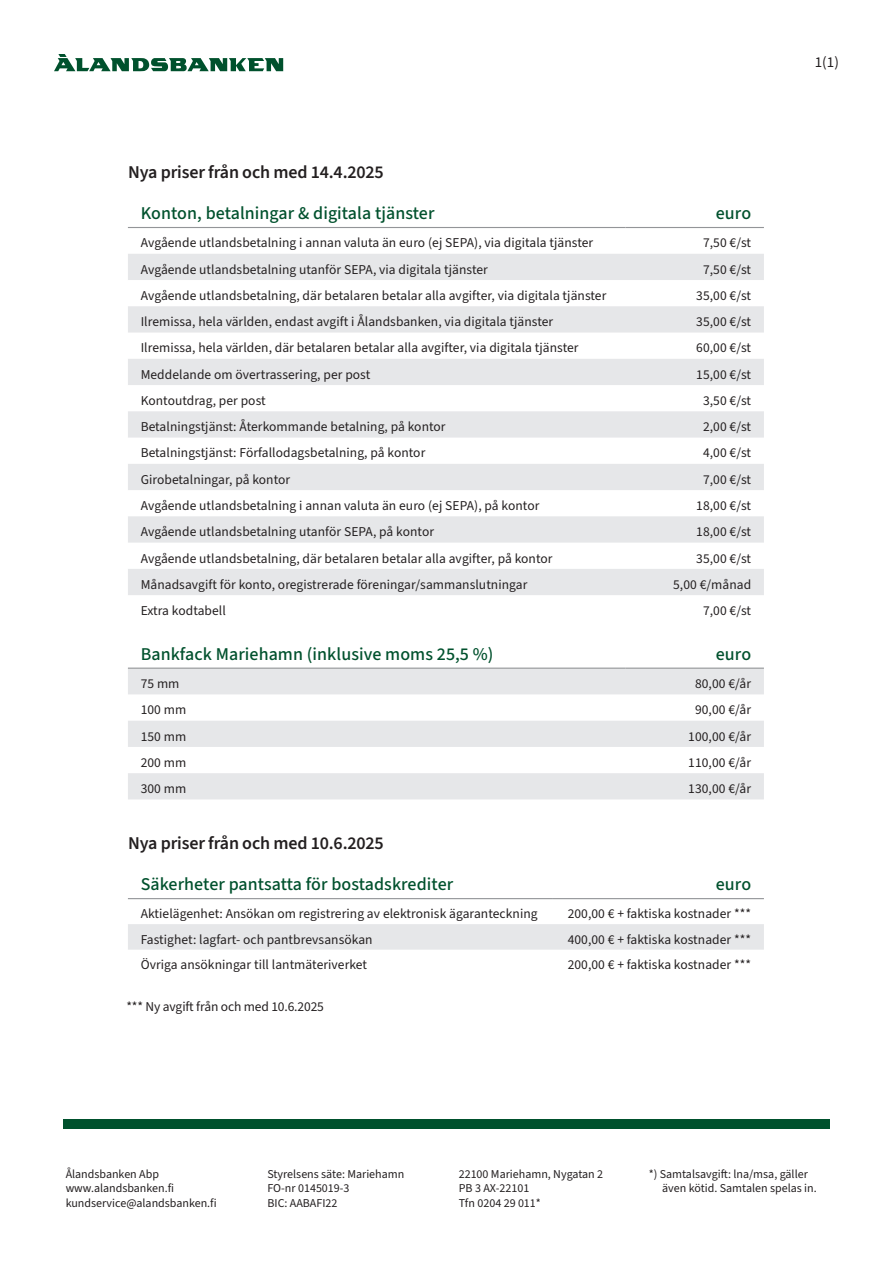
<style>
.page{position:relative;width:893px;height:1263px;background:#fff}
.page>*{position:absolute;margin:0;border:0;box-sizing:border-box;transform-origin:0 0}
.ort_datum{font:500 18px "Source Sans 3";letter-spacing:.005em;color:#00512d}
.Underrubrik{font:600 18px "Source Sans 3";letter-spacing:-.01em;color:#231f20}
.ort_datum-2{font:15px "Source Sans 3";color:#231f20}
.ort_datum-3{font:13.5px "Source Sans 3";letter-spacing:.005em;color:#231f20}
.brödtext{font:13.5px "Source Sans 3";letter-spacing:-.01em;color:#231f20}
.t1{font:12px/14.4px "Source Sans 3";color:#231f20}
</style>
<div class="page">
<div style="left:63px;top:1119px;width:767px;height:9px;background:#00512d"></div>
<svg style="left:54px;top:54px;width:229px;height:17px"></svg>
<svg style="left:128px;top:254px;width:636px;height:545px"></svg>
<hr style="left:128px;top:668px;width:498px;height:1px;background:#939598">
<hr style="left:626px;top:668px;width:138px;height:1px;background:#939598">
<hr style="left:128px;top:227px;width:498px;height:1px;background:#939598">
<hr style="left:626px;top:227px;width:138px;height:1px;background:#939598">
<div style="left:128px;top:924px;width:636px;height:26px;background:#e6e7e9"></div>
<hr style="left:128px;top:898px;width:424px;height:1px;background:#939598">
<hr style="left:552px;top:898px;width:212px;height:1px;background:#939598">
<p class="Underrubrik" style="left:128px;top:160px;width:257px">Nya priser från och med 14.4.2025</p>
<p class="ort_datum" style="left:141px;top:201px;width:295px">Konton, betalningar &amp; digitala tjänster</p>
<p class="ort_datum" style="left:716px;top:201px;width:37px">euro</p>
<p class="ort_datum-3" style="left:141px;top:234px;width:454px">Avgående utlandsbetalning i annan valuta än euro (ej SEPA), via digitala tjänster</p>
<p class="ort_datum-3" style="left:703px;top:234px;width:50px">7,50 €/st</p>
<p class="ort_datum-3" style="left:141px;top:261px;width:349px">Avgående utlandsbetalning utanför SEPA, via digitala tjänster</p>
<p class="ort_datum-3" style="left:703px;top:261px;width:50px">7,50 €/st</p>
<p class="ort_datum-3" style="left:141px;top:287px;width:467px">Avgående utlandsbetalning, där betalaren betalar alla avgifter, via digitala tjänster</p>
<p class="ort_datum-3" style="left:696px;top:287px;width:56px">35,00 €/st</p>
<p class="ort_datum-3" style="left:141px;top:313px;width:414px">Ilremissa, hela världen, endast avgift i Ålandsbanken, via digitala tjänster</p>
<p class="ort_datum-3" style="left:696px;top:313px;width:56px">35,00 €/st</p>
<p class="ort_datum-3" style="left:141px;top:339px;width:439px">Ilremissa, hela världen, där betalaren betalar alla avgifter, via digitala tjänster</p>
<p class="ort_datum-3" style="left:696px;top:339px;width:56px">60,00 €/st</p>
<p class="ort_datum-3" style="left:141px;top:366px;width:231px">Meddelande om övertrassering, per post</p>
<p class="ort_datum-3" style="left:696px;top:366px;width:56px">15,00 €/st</p>
<p class="ort_datum-3" style="left:141px;top:392px;width:127px">Kontoutdrag, per post</p>
<p class="ort_datum-3" style="left:703px;top:392px;width:50px">3,50 €/st</p>
<p class="ort_datum-3" style="left:141px;top:418px;width:306px">Betalningstjänst: Återkommande betalning, på kontor</p>
<p class="ort_datum-3" style="left:703px;top:418px;width:50px">2,00 €/st</p>
<p class="ort_datum-3" style="left:141px;top:444px;width:286px">Betalningstjänst: Förfallodagsbetalning, på kontor</p>
<p class="ort_datum-3" style="left:703px;top:444px;width:50px">4,00 €/st</p>
<p class="ort_datum-3" style="left:141px;top:471px;width:151px">Girobetalningar, på kontor</p>
<p class="ort_datum-3" style="left:703px;top:471px;width:50px">7,00 €/st</p>
<p class="ort_datum-3" style="left:141px;top:497px;width:400px">Avgående utlandsbetalning i annan valuta än euro (ej SEPA), på kontor</p>
<p class="ort_datum-3" style="left:696px;top:497px;width:56px">18,00 €/st</p>
<p class="ort_datum-3" style="left:141px;top:523px;width:295px">Avgående utlandsbetalning utanför SEPA, på kontor</p>
<p class="ort_datum-3" style="left:696px;top:523px;width:56px">18,00 €/st</p>
<p class="ort_datum-3" style="left:141px;top:549px;width:413px">Avgående utlandsbetalning, där betalaren betalar alla avgifter, på kontor</p>
<p class="ort_datum-3" style="left:696px;top:549px;width:56px">35,00 €/st</p>
<p class="ort_datum-3" style="left:141px;top:576px;width:388px">Månadsavgift för konto, oregistrerade föreningar/sammanslutningar</p>
<p class="ort_datum-3" style="left:673px;top:576px;width:80px">5,00 €/månad</p>
<p class="ort_datum-3" style="left:141px;top:602px;width:87px">Extra kodtabell</p>
<p class="ort_datum-3" style="left:703px;top:602px;width:50px">7,00 €/st</p>
<p class="ort_datum" style="left:141px;top:642px;width:354px">Bankfack Mariehamn (inklusive moms 25,5 %)</p>
<p class="ort_datum" style="left:716px;top:642px;width:37px">euro</p>
<p class="ort_datum-3" style="left:141px;top:675px;width:40px">75 mm</p>
<p class="ort_datum-3" style="left:695px;top:675px;width:58px">80,00 €/år</p>
<p class="ort_datum-3" style="left:141px;top:701px;width:47px">100 mm</p>
<p class="ort_datum-3" style="left:695px;top:701px;width:58px">90,00 €/år</p>
<p class="ort_datum-3" style="left:141px;top:728px;width:47px">150 mm</p>
<p class="ort_datum-3" style="left:688px;top:728px;width:64px">100,00 €/år</p>
<p class="ort_datum-3" style="left:141px;top:754px;width:47px">200 mm</p>
<p class="ort_datum-3" style="left:688px;top:754px;width:64px">110,00 €/år</p>
<p class="ort_datum-3" style="left:141px;top:780px;width:47px">300 mm</p>
<p class="ort_datum-3" style="left:688px;top:780px;width:64px">130,00 €/år</p>
<p class="Underrubrik" style="left:128px;top:832px;width:257px">Nya priser från och med 10.6.2025</p>
<p class="ort_datum" style="left:141px;top:873px;width:314px">Säkerheter pantsatta för bostadskrediter</p>
<p class="ort_datum" style="left:716px;top:873px;width:37px">euro</p>
<p class="ort_datum-3" style="left:141px;top:905px;width:398px">Aktielägenhet: Ansökan om registrering av elektronisk ägaranteckning</p>
<p class="ort_datum-3" style="left:568px;top:905px;width:185px">200,00 € + faktiska kostnader ***</p>
<p class="ort_datum-3" style="left:141px;top:931px;width:233px">Fastighet: lagfart- och pantbrevsansökan</p>
<p class="ort_datum-3" style="left:568px;top:931px;width:185px">400,00 € + faktiska kostnader ***</p>
<p class="ort_datum-3" style="left:141px;top:956px;width:228px">Övriga ansökningar till lantmäteriverket</p>
<p class="ort_datum-3" style="left:568px;top:956px;width:185px">200,00 € + faktiska kostnader ***</p>
<p class="brödtext" style="left:126px;top:998px;width:199px">*** Ny avgift från och med 10.6.2025</p>
<p class="ort_datum-2" style="left:815px;top:53px;width:26px">1(1)</p>
<p class="t1" style="left:66px;top:1167px;width:153px">Ålandsbanken Abp www.alandsbanken.fi kundservice@alandsbanken.fi</p>
<p class="t1" style="left:267px;top:1167px;width:138px">Styrelsens säte: Mariehamn<br>FO-nr 0145019-3<br>BIC: AABAFI22</p>
<p class="t1" style="left:459px;top:1167px;width:146px">22100 Mariehamn, Nygatan 2<br>PB 3 AX-22101<br>Tfn 0204 29 011*</p>
<p class="t1" style="left:662px;top:1167px;width:156px;text-indent:-14px">*) Samtalsavgift: lna/msa, gäller även kötid. Samtalen spelas in.</p>
</div>
